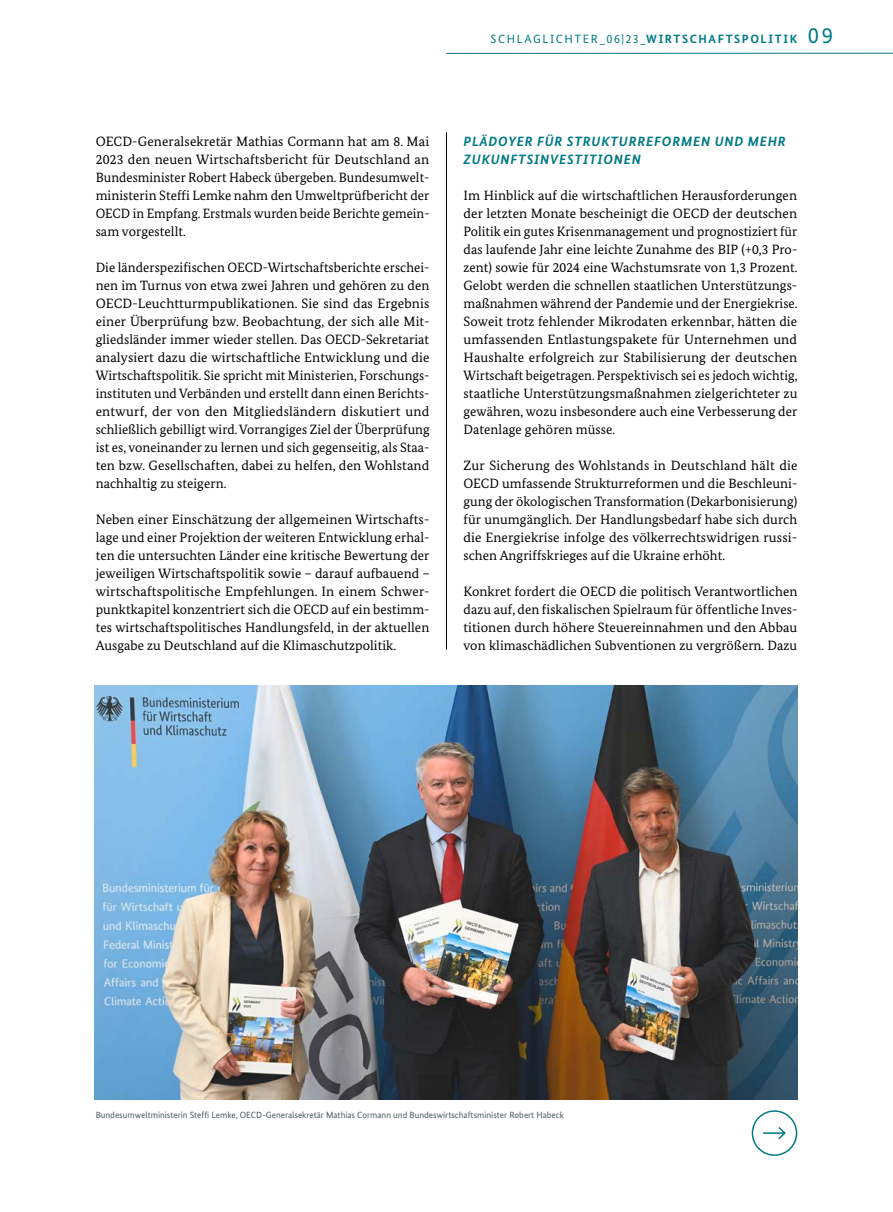
<style>
.page{position:relative;width:893px;height:1212px;background:#fff}
.page>*{position:absolute;margin:0;border:0;box-sizing:border-box;transform-origin:0 0}
.t1{font:13.5px/18px "Bundes Serif";letter-spacing:.005em;color:#000;text-align:justify}
.t2{font:italic 700 13.5px/18px "Bundes Sans";letter-spacing:.06em;color:#007a84}
.t3{font:12px "Bundes Sans";letter-spacing:.13em;color:#007a84}
.t4{font:9px "Bundes Sans";color:#4b5a5d}
.s1{font-weight:700}
.s2{font-size:22.5px}
</style>
<div class="page">
<hr style="left:446px;top:53px;width:447px;height:1px;background:#007a84">
<hr style="left:446px;top:132px;width:1px;height:518px;background:#000">
<div style="left:752px;top:1110px;width:45px;height:46px;border:2px solid #007a84;border-radius:50%"></div>
<hr style="left:763px;top:1132px;width:22px;height:2px;background:#007a84">
<svg style="left:777px;top:1127px;width:9px;height:13px"></svg>
<img style="left:95px;top:686px;width:702px;height:414px">
<p class="t3" style="left:491px;top:31px;width:344px">SCHLAGLICHTER_06|23_<span class="s1">WIRTSCHAFTSPOLITIK</span> <span class="s2">09</span></p>
<p class="t1" style="left:96px;top:132px;width:335px">OECD-Generalsekretär Mathias Cormann hat am 8. Mai 2023 den neuen Wirtschaftsbericht für Deutschland an Bundesminister Robert Habeck übergeben. Bundesumwelt&shy;ministerin Steffi Lemke nahm den Umweltprüfbericht der OECD in Empfang. Erstmals wurden beide Berichte gemein&shy;sam vorgestellt.</p>
<p class="t1" style="left:96px;top:258px;width:335px">Die länderspezifischen OECD-Wirtschaftsberichte erschei&shy;nen im Turnus von etwa zwei Jahren und gehören zu den OECD-Leuchtturmpublikationen. Sie sind das Ergebnis einer Überprüfung bzw. Beobachtung, der sich alle Mit&shy;gliedsländer immer wieder stellen. Das OECD-Sekretariat analysiert dazu die wirtschaftliche Entwicklung und die Wirtschaftspolitik. Sie spricht mit Ministerien, Forschungs&shy;instituten und Verbänden und erstellt dann einen Berichts&shy;entwurf, der von den Mitgliedsländern diskutiert und schließlich gebilligt wird. Vorrangiges Ziel der Überprüfung ist es, voneinander zu lernen und sich gegenseitig, als Staa&shy;ten bzw. Gesellschaften, dabei zu helfen, den Wohlstand nachhaltig zu steigern.</p>
<p class="t1" style="left:96px;top:510px;width:336px">Neben einer Einschätzung der allgemeinen Wirtschafts&shy;lage und einer Projektion der weiteren Entwicklung erhal&shy;ten die untersuchten Länder eine kritische Bewertung der jeweiligen Wirtschaftspolitik sowie – darauf aufbauend – wirtschaftspolitische Empfehlungen. In einem Schwer&shy;punktkapitel konzentriert sich die OECD auf ein bestimm&shy;tes wirtschaftspolitisches Handlungsfeld, in der aktuellen Ausgabe zu Deutschland auf die Klimaschutzpolitik.</p>
<p class="t2" style="left:464px;top:132px;width:324px">PLÄDOYER FÜR STRUKTURREFORMEN UND MEHR<br>ZUKUNFTSINVESTITIONEN</p>
<p class="t1" style="left:463px;top:186px;width:336px">Im Hinblick auf die wirtschaftlichen Herausforderungen der letzten Monate bescheinigt die OECD der deutschen Politik ein gutes Krisenmanagement und prognostiziert für das laufende Jahr eine leichte Zunahme des BIP (+0,3 Pro&shy;zent) sowie für 2024 eine Wachstumsrate von 1,3 Prozent.<br>Gelobt werden die schnellen staatlichen Unterstützungs&shy;maßnahmen während der Pandemie und der Energiekrise.<br>Soweit trotz fehlender Mikrodaten erkennbar, hätten die umfassenden Entlastungspakete für Unternehmen und Haushalte erfolgreich zur Stabilisierung der deutschen Wirtschaft beigetragen. Perspektivisch sei es jedoch wichtig, staatliche Unterstützungsmaßnahmen zielgerichteter zu gewähren, wozu insbesondere auch eine Verbesserung der Datenlage gehören müsse.</p>
<p class="t1" style="left:463px;top:456px;width:335px">Zur Sicherung des Wohlstands in Deutschland hält die OECD umfassende Strukturreformen und die Beschleuni&shy;gung der ökologischen Transformation (Dekarbonisierung) für unumgänglich. Der Handlungsbedarf habe sich durch die Energiekrise infolge des völkerrechtswidrigen russi&shy;schen Angriffskrieges auf die Ukraine erhöht.</p>
<p class="t1" style="left:463px;top:582px;width:335px">Konkret fordert die OECD die politisch Verantwortlichen dazu auf, den fiskalischen Spielraum für öffentliche Inves&shy;titionen durch höhere Steuereinnahmen und den Abbau von klimaschädlichen Subventionen zu vergrößern. Dazu</p>
<p class="t4" style="left:96px;top:1109px;width:470px">Bundesumweltministerin Steffi Lemke, OECD-Generalsekretär Mathias Cormann und Bundeswirtschaftsminister Robert Habeck</p>
</div>
